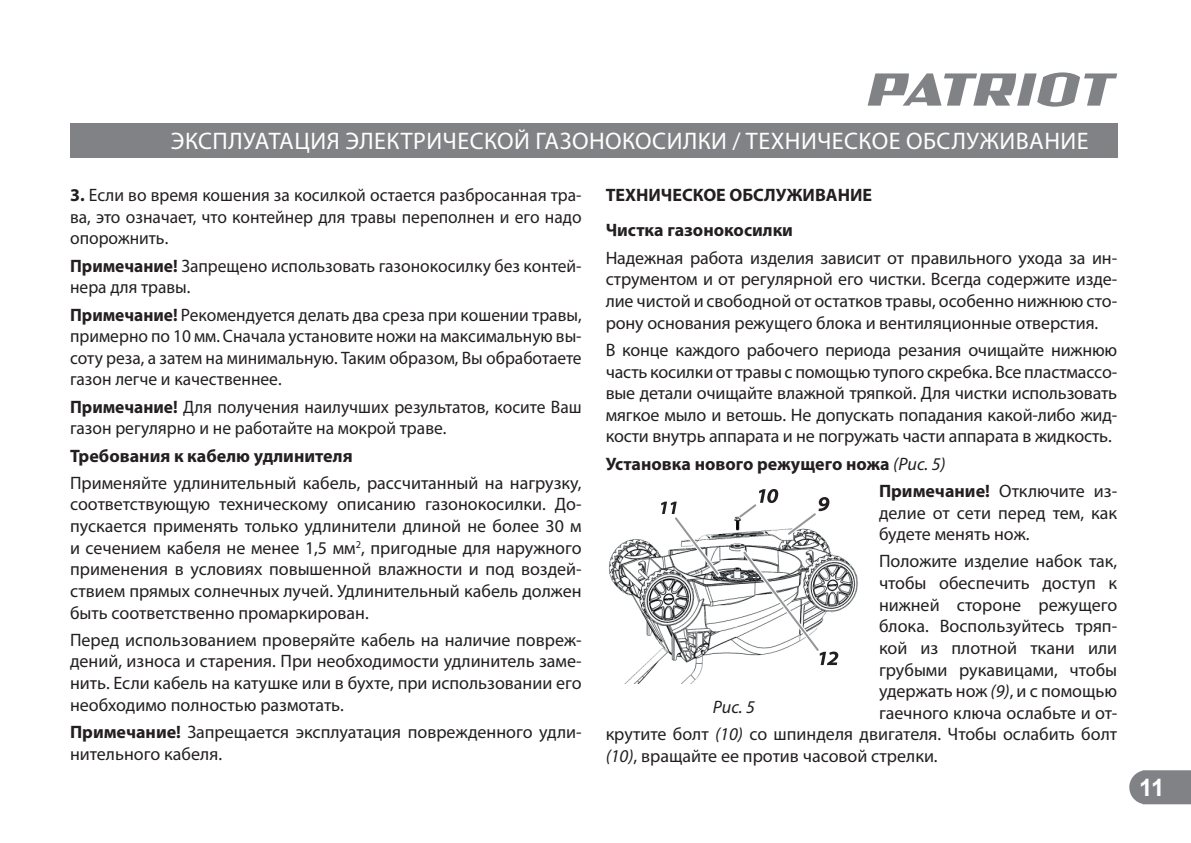
<style>
.page{position:relative;width:1191px;height:843px;background:#fff}
.page>*{position:absolute;margin:0;border:0;box-sizing:border-box;transform-origin:0 0}
.t1{font:24px "Myriad Pro";letter-spacing:.02em;color:#fff}
.t2{font:700 24px "Arial";color:#fff}
.t3{font:18px/21.6px "Myriad Pro";color:#231f20;text-align:justify}
.t4{font:700 18px/35.4px "Myriad Pro";color:#231f20}
.t5{font:italic 18px "Myriad Pro";color:#231f20}
.s1{font-weight:700}
.s2{font-weight:400;font-style:italic}
.s3{font-weight:400}
.s4{font-style:italic}
</style>
<div class="page">
<svg style="left:1129px;top:770px;width:61px;height:34px;background:#888a8d"></svg>
<svg style="left:867px;top:72px;width:250px;height:35px"></svg>
<div style="left:70px;top:123px;width:1047px;height:34px;background:#808285"></div>
<img style="left:608px;top:517px;width:250px;height:166px">
<svg style="left:661px;top:501px;width:63px;height:79px"></svg>
<svg style="left:735px;top:489px;width:103px;height:176px"></svg>
<h1 class="t1" style="left:171px;top:126px;width:919px">ЭКСПЛУАТАЦИЯ ЭЛЕКТРИЧЕСКОЙ ГАЗОНОКОСИЛКИ / ТЕХНИЧЕСКОЕ ОБСЛУЖИВАНИЕ</h1>
<p class="t3" style="left:70px;top:184px;width:513px"><span class="s1">3.</span> Если во время кошения за косилкой остается разбросанная тра&shy;ва, это означает, что контейнер для травы переполнен и его надо опорожнить.</p>
<p class="t3" style="left:70px;top:254px;width:513px"><span class="s1">Примечание!</span> Запрещено использовать газонокосилку без контей&shy;нера для травы.</p>
<p class="t3" style="left:70px;top:303px;width:513px"><span class="s1">Примечание!</span> Рекомендуется делать два среза при кошении травы, примерно по 10 мм. Сначала установите ножи на максимальную вы&shy;соту реза, а затем на минимальную. Таким образом, Вы обработаете газон легче и качественнее.</p>
<p class="t3" style="left:70px;top:395px;width:513px"><span class="s1">Примечание!</span> Для получения наилучших результатов, косите Ваш газон регулярно и не работайте на мокрой траве.</p>
<p class="t4" style="left:70px;top:438px;width:284px">Требования к кабелю удлинителя</p>
<p class="t3" style="left:70px;top:471px;width:513px">Применяйте удлинительный кабель, рассчитанный на нагрузку, соответствующую техническому описанию газонокосилки. До&shy;пускается применять только удлинители длиной не более 30 м и сечением кабеля не менее 1,5 мм<sup>2</sup>, пригодные для наружного применения в условиях повышенной влажности и под воздей&shy;ствием прямых солнечных лучей. Удлинительный кабель должен быть соответственно промаркирован.</p>
<p class="t3" style="left:70px;top:628px;width:513px">Перед использованием проверяйте кабель на наличие повреж&shy;дений, износа и старения. При необходимости удлинитель заме&shy;нить. Если кабель на катушке или в бухте, при использовании его необходимо полностью размотать.</p>
<p class="t3" style="left:70px;top:720px;width:513px"><span class="s1">Примечание!</span> Запрещается эксплуатация поврежденного удли&shy;нительного кабеля.</p>
<p class="t4" style="left:605px;top:177px;width:268px">ТЕХНИЧЕСКОЕ ОБСЛУЖИВАНИЕ<br>Чистка газонокосилки</p>
<p class="t3" style="left:605px;top:246px;width:513px">Надежная работа изделия зависит от правильного ухода за ин&shy;струментом и от регулярной его чистки. Всегда содержите изде&shy;лие чистой и свободной от остатков травы, особенно нижнюю сто&shy;рону основания режущего блока и вентиляционные отверстия.</p>
<p class="t3" style="left:605px;top:339px;width:513px">В конце каждого рабочего периода резания очищайте нижнюю часть косилки от травы с помощью тупого скребка. Все пластмассо&shy;вые детали очищайте влажной тряпкой. Для чистки использовать мягкое мыло и ветошь. Не допускать попадания какой-либо жид&shy;кости внутрь аппарата и не погружать части аппарата в жидкость.</p>
<p class="t4" style="left:878px;top:450px;width:240px;line-height:27.2px;text-indent:-273px">Установка нового режущего ножа <span class="s2">(Рис. 5)<br></span>Примечание! <span class="s3">Отключите из-</span></p>
<p class="t3" style="left:878px;top:501px;width:240px">делие от сети перед тем, как будете менять нож.</p>
<p class="t3" style="left:878px;top:550px;width:240px">Положите изделие набок так,</p>
<p class="t3" style="left:878px;top:572px;width:240px">чтобы обеспечить доступ к</p>
<p class="t3" style="left:878px;top:593px;width:240px">нижней стороне режущего</p>
<p class="t3" style="left:878px;top:615px;width:240px">блока. Воспользуйтесь тряп-</p>
<p class="t3" style="left:878px;top:636px;width:240px">кой из плотной ткани или</p>
<p class="t3" style="left:878px;top:658px;width:240px">грубыми рукавицами, чтобы</p>
<p class="t3" style="left:878px;top:680px;width:240px">удержать нож <span class="s4">(9)</span>, и с помощью</p>
<p class="t3" style="left:878px;top:701px;width:240px">гаечного ключа ослабьте и от-</p>
<p class="t3" style="left:605px;top:723px;width:513px">крутите болт <span class="s4">(10)</span> со шпинделя двигателя. Чтобы ослабить болт</p>
<p class="t3" style="left:605px;top:744px;width:333px"><span class="s4">(10)</span>, вращайте ее против часовой стрелки.</p>
<p class="t5" style="left:712px;top:695px;width:44px">Рис. 5</p>
<h1 class="t2" style="left:1138px;top:770px;width:27px">11</h1>
</div>
